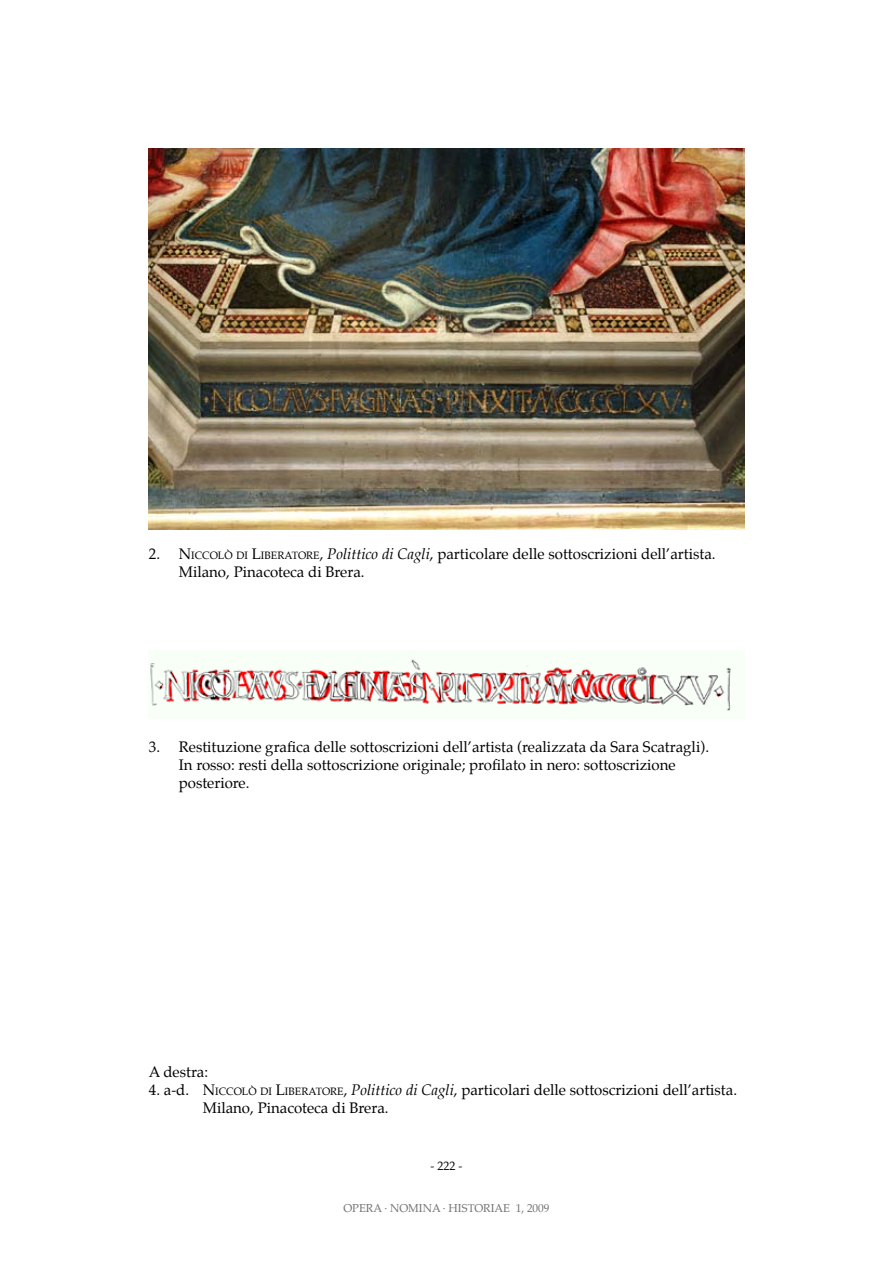
<style>
.page{position:relative;width:893px;height:1263px;background:#fff}
.page>*{position:absolute;margin:0;border:0;box-sizing:border-box;transform-origin:0 0}
.t1{font:15px/18px "Palatino";color:#000}
.t2{font:12px "Palatino";color:#000}
.t3{font:11.25px "Palatino";color:#707173}
.s1{font-style:inherit}
.s2{font-size:10.5px}
.s3{font-style:italic}
</style>
<div class="page">
<img style="left:149px;top:149px;width:595px;height:381px">
<img style="left:150px;top:659px;width:581px;height:52px">
<p class="t1" style="left:179px;top:545px;width:538px;text-indent:-30px">2. <span class="s1">N</span><span class="s2">ICCOLÒ DI</span> <span class="s1">L</span><span class="s2">IBERATORE</span>, <span class="s3">Polittico di Cagli</span>, particolare delle sottoscrizioni dell’artista.<br>Milano, Pinacoteca di Brera.</p>
<p class="t1" style="left:179px;top:738px;width:532px;text-indent:-30px">3. <span class="s1">R</span>estituzione grafica delle sottoscrizioni dell’artista (realizzata da Sara Scatragli).<br>In rosso: resti della sottoscrizione originale; profilato in nero: sottoscrizione posteriore.</p>
<p class="t1" style="left:149px;top:1063px;width:61px">A destra:</p>
<p class="t1" style="left:203px;top:1081px;width:536px;text-indent:-54px">4. a-d. <span class="s1">N</span><span class="s2">ICCOLÒ DI</span> <span class="s1">L</span><span class="s2">IBERATORE</span>, <span class="s3">Polittico di Cagli</span>, particolari delle sottoscrizioni dell’artista.<br>Milano, Pinacoteca di Brera.</p>
<p class="t2" style="left:430px;top:1156px;width:33px">- 222 -</p>
<p class="t3" style="left:343px;top:1198px;width:208px">OPERA · NOMINA · HISTORIAE 1, 2009</p>
</div>
